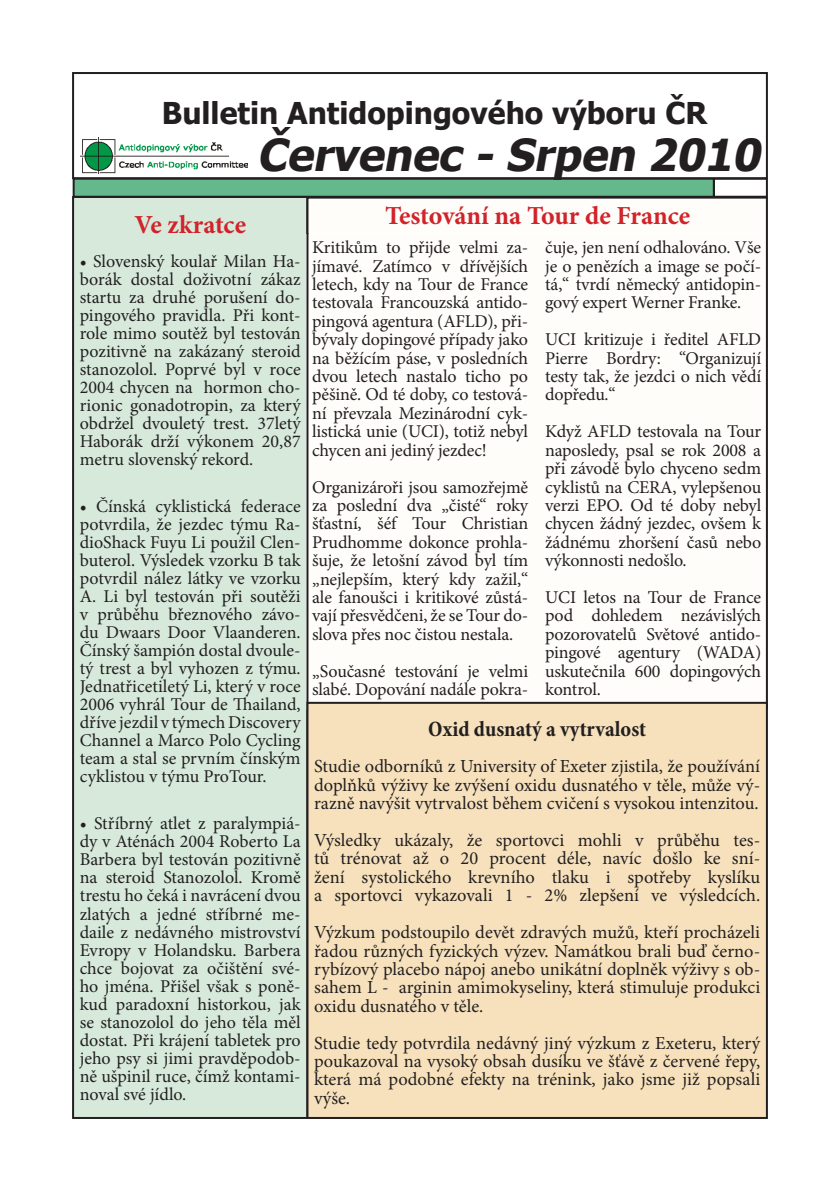
<style>
.page{position:relative;width:840px;height:1191px;background:#fff}
.page>*{position:absolute;margin:0;border:0;box-sizing:border-box;transform-origin:0 0}
.t1{font:italic 700 44px "Tahoma";color:#231f20}
.t2{font:700 30px "Tahoma";color:#231f20}
.t3{font:700 26px "Minion Pro";color:#d1232a}
.t4{font:700 condensed 22px "Minion Pro";color:#231f20}
.t5{font:18.4px/18.4px "Minion Pro";color:#231f20;text-align:justify}
.t6{font:18px/18px "Minion Pro";letter-spacing:-.01em;color:#231f20;text-align:justify}
</style>
<div class="page">
<div style="left:74px;top:179px;width:639px;height:18px;background:#64b88b"></div>
<div style="left:73px;top:178px;width:641px;height:20px;border:2px solid #231f20"></div>
<div style="left:712px;top:178px;width:55px;height:20px;border:2px solid #231f20"></div>
<div style="left:73px;top:197px;width:234px;height:921px;background:#d6e9db"></div>
<div style="left:72px;top:196px;width:236px;height:923px;border:2px solid #231f20"></div>
<div style="left:308px;top:199px;width:458px;height:33px;background:#fefdf9"></div>
<div style="left:306px;top:234px;width:460px;height:475px;background:#fefdf9"></div>
<div style="left:72px;top:72px;width:695px;height:107px;border:2px solid #231f20"></div>
<img style="left:81px;top:138px;width:166px;height:35px">
<div style="left:307px;top:703px;width:459px;height:415px;background:#f6e1bc"></div>
<div style="left:306px;top:702px;width:461px;height:417px;border:2px solid #231f20"></div>
<p class="t2" style="left:162px;top:92px;width:547px">Bulletin Antidopingového výboru ČR</p>
<p class="t1" style="left:257px;top:124px;width:514px">Červenec - Srpen 2010</p>
<p class="t3" style="left:134px;top:206px;width:113px">Ve zkratce</p>
<p class="t6" style="left:80px;top:252px;width:222px">• Slovenský koulař Milan Ha&shy;borák dostal doživotní zákaz startu za druhé porušení do&shy;pingového pravidla. Při kont&shy;role mimo soutěž byl testován pozitivně na zakázaný steroid stanozolol. Poprvé byl v roce 2004 chycen na hormon cho&shy;rionic gonadotropin, za který obdržel dvouletý trest. 37letý Haborák drží výkonem 20,87 metru slovenský rekord.</p>
<p class="t6" style="left:80px;top:497px;width:222px">• Čínská cyklistická federace potvrdila, že jezdec týmu Ra&shy;dioShack Fuyu Li použil Clen&shy;buterol. Výsledek vzorku B tak potvrdil nález látky ve vzorku A. Li byl testován při soutěži v průběhu březnového závo&shy;du Dwaars Door Vlaanderen.<br>Čínský šampión dostal dvoule&shy;tý trest a byl vyhozen z týmu.<br>Jednatřicetiletý Li, který v roce 2006 vyhrál Tour de Thailand, dříve jezdil v týmech Discovery Channel a Marco Polo Cycling team a stal se prvním čínským cyklistou v týmu ProTour.</p>
<p class="t6" style="left:80px;top:814px;width:222px">• Stříbrný atlet z paralympiá&shy;dy v Aténách 2004 Roberto La Barbera byl testován pozitivně na steroid Stanozolol. Kromě trestu ho čeká i navrácení dvou zlatých a jedné stříbrné me&shy;daile z nedávného mistrovství Evropy v Holandsku. Barbera chce bojovat za očištění své&shy;ho jména. Přišel však s poně&shy;kud paradoxní historkou, jak se stanozolol do jeho těla měl dostat. Při krájení tabletek pro jeho psy si jimi pravděpodob&shy;ně ušpinil ruce, čímž kontami&shy;noval své jídlo.</p>
<p class="t3" style="left:385px;top:198px;width:306px">Testování na Tour de France</p>
<p class="t6" style="left:312px;top:238px;width:217px">Kritikům to přijde velmi za&shy;jímavé. Zatímco v dřívějších letech, kdy na Tour de France testovala Francouzská antido&shy;pingová agentura (AFLD), při&shy;bývaly dopingové případy jako na běžícím páse, v posledních dvou letech nastalo ticho po pěšině. Od té doby, co testová&shy;ní převzala Mezinárodní cyk&shy;listická unie (UCI), totiž nebyl chycen ani jediný jezdec!</p>
<p class="t6" style="left:312px;top:477px;width:217px">Organizároři jsou samozřejmě za poslední dva „čisté“ roky šťastní, šéf Tour Christian Prudhomme dokonce prohla&shy;šuje, že letošní závod byl tím „nejlepším, který kdy zažil,“ ale fanoušci i kritikové zůstá&shy;vají přesvědčeni, že se Tour do&shy;slova přes noc čistou nestala.</p>
<p class="t6" style="left:312px;top:661px;width:217px">„Současné testování je velmi slabé. Dopování nadále pokra-</p>
<p class="t6" style="left:545px;top:238px;width:217px">čuje, jen není odhalováno. Vše je o penězích a image se počí&shy;tá,“ tvrdí německý antidopin&shy;gový expert Werner Franke.</p>
<p class="t6" style="left:545px;top:330px;width:217px">UCI kritizuje i ředitel AFLD Pierre Bordry: “Organizují testy tak, že jezdci o nich vědí dopředu.“</p>
<p class="t6" style="left:545px;top:422px;width:217px">Když AFLD testovala na Tour naposledy, psal se rok 2008 a při závodě bylo chyceno sedm cyklistů na CERA, vylepšenou verzi EPO. Od té doby nebyl chycen žádný jezdec, ovšem k žádnému zhoršení časů nebo výkonnosti nedošlo.</p>
<p class="t6" style="left:545px;top:588px;width:217px">UCI letos na Tour de France pod dohledem nezávislých pozorovatelů Světové antido&shy;pingové agentury (WADA) uskutečnila 600 dopingových kontrol.</p>
<p class="t4" style="left:428px;top:713px;width:219px">Oxid dusnatý a vytrvalost</p>
<p class="t5" style="left:314px;top:757px;width:447px">Studie odborníků z University of Exeter zjistila, že používání doplňků výživy ke zvýšení oxidu dusnatého v těle, může vý&shy;razně navýšit vytrvalost během cvičení s vysokou intenzitou.</p>
<p class="t5" style="left:314px;top:831px;width:447px">Výsledky ukázaly, že sportovci mohli v průběhu tes&shy;tů trénovat až o 20 procent déle, navíc došlo ke sní&shy;žení systolického krevního tlaku i spotřeby kyslíku a sportovci vykazovali 1 - 2% zlepšení ve výsledcích.</p>
<p class="t5" style="left:314px;top:923px;width:447px">Výzkum podstoupilo devět zdravých mužů, kteří procházeli řadou různých fyzických výzev. Namátkou brali buď černo&shy;rybízový placebo nápoj anebo unikátní doplněk výživy s ob&shy;sahem L - arginin amimokyseliny, která stimuluje produkci oxidu dusnatého v těle.</p>
<p class="t5" style="left:314px;top:1033px;width:447px">Studie tedy potvrdila nedávný jiný výzkum z Exeteru, který poukazoval na vysoký obsah dusíku ve šťávě z červené řepy, která má podobné efekty na trénink, jako jsme již popsali výše.</p>
</div>
